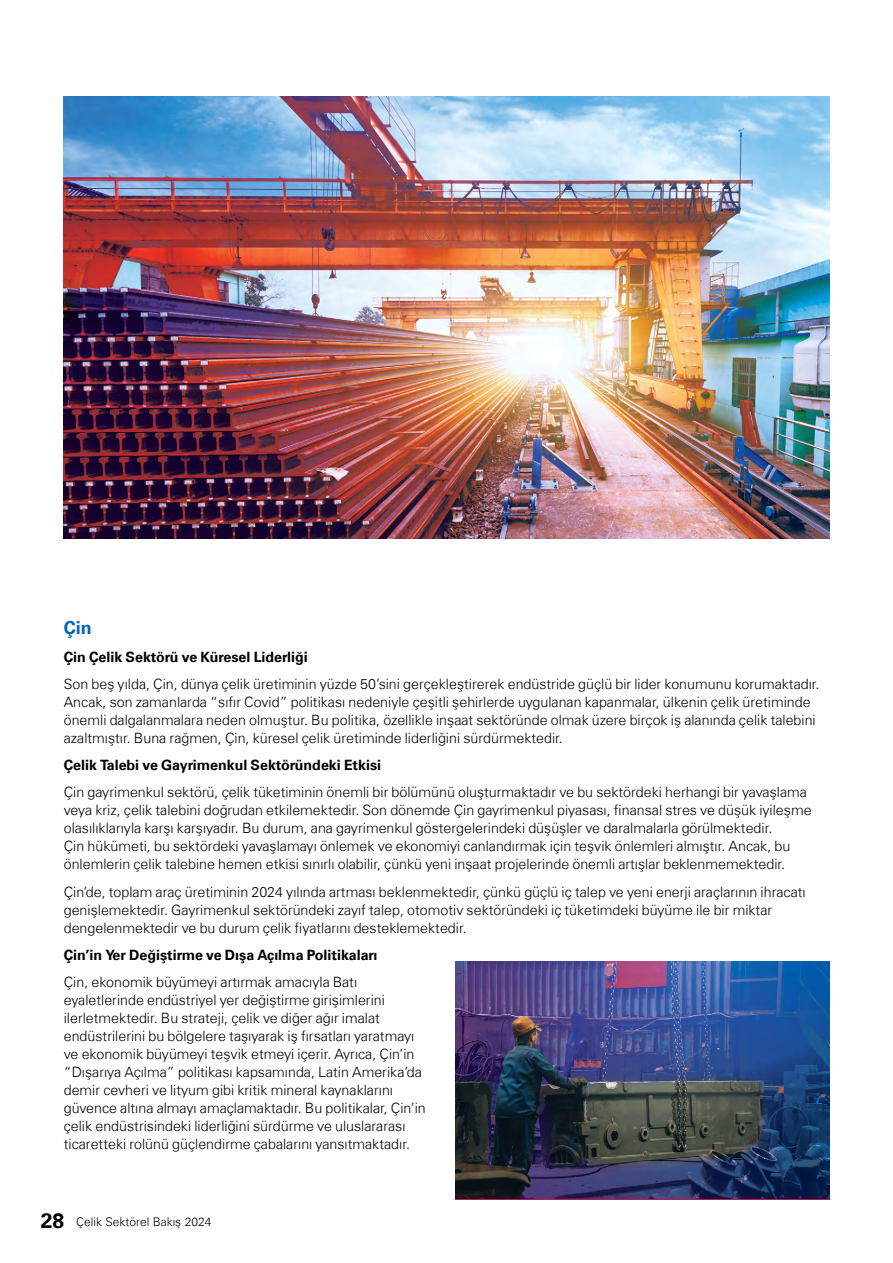
<style>
.page{position:relative;width:893px;height:1263px;background:#fff}
.page>*{position:absolute;margin:0;border:0;box-sizing:border-box;transform-origin:0 0}
.t1{font:700 18px "Universfor KPMG";color:#0066b3}
.t2{font:300 14.25px/18px "Universfor KPMG";color:#000}
.t3{font:700 14.25px "Universfor KPMG";color:#000}
.t4{font:300 12px "Universfor KPMG";color:#000}
.s1{font-weight:700;font-size:21px}
</style>
<div class="page">
<img style="left:64px;top:96px;width:765px;height:443px">
<img style="left:456px;top:961px;width:374px;height:238px">
<p class="t1" style="left:64px;top:617px;width:30px">Çin</p>
<p class="t3" style="left:64px;top:648px;width:245px">Çin Çelik Sektörü ve Küresel Liderliği</p>
<p class="t2" style="left:64px;top:675px;width:757px">Son beş yılda, Çin, dünya çelik üretiminin yüzde 50’sini gerçekleştirerek endüstride güçlü bir lider konumunu korumaktadır.<br>Ancak, son zamanlarda “sıfır Covid” politikası nedeniyle çeşitli şehirlerde uygulanan kapanmalar, ülkenin çelik üretiminde önemli dalgalanmalara neden olmuştur. Bu politika, özellikle inşaat sektöründe olmak üzere birçok iş alanında çelik talebini azaltmıştır. Buna rağmen, Çin, küresel çelik üretiminde liderliğini sürdürmektedir.</p>
<p class="t3" style="left:64px;top:757px;width:319px">Çelik Talebi ve Gayrimenkul Sektöründeki Etkisi</p>
<p class="t2" style="left:64px;top:783px;width:749px">Çin gayrimenkul sektörü, çelik tüketiminin önemli bir bölümünü oluşturmaktadır ve bu sektördeki herhangi bir yavaşlama veya kriz, çelik talebini doğrudan etkilemektedir. Son dönemde Çin gayrimenkul piyasası, finansal stres ve düşük iyileşme olasılıklarıyla karşı karşıyadır. Bu durum, ana gayrimenkul göstergelerindeki düşüşler ve daralmalarla görülmektedir.<br>Çin hükümeti, bu sektördeki yavaşlamayı önlemek ve ekonomiyi canlandırmak için teşvik önlemleri almıştır. Ancak, bu önlemlerin çelik talebine hemen etkisi sınırlı olabilir, çünkü yeni inşaat projelerinde önemli artışlar beklenmemektedir.</p>
<p class="t2" style="left:64px;top:883px;width:743px">Çin’de, toplam araç üretiminin 2024 yılında artması beklenmektedir, çünkü güçlü iç talep ve yeni enerji araçlarının ihracatı genişlemektedir. Gayrimenkul sektöründeki zayıf talep, otomotiv sektöründeki iç tüketimdeki büyüme ile bir miktar dengelenmektedir ve bu durum çelik fiyatlarını desteklemektedir.</p>
<p class="t3" style="left:64px;top:946px;width:315px">Çin’in Yer Değiştirme ve Dışa Açılma Politikaları</p>
<p class="t2" style="left:64px;top:973px;width:364px">Çin, ekonomik büyümeyi artırmak amacıyla Batı eyaletlerinde endüstriyel yer değiştirme girişimlerini ilerletmektedir. Bu strateji, çelik ve diğer ağır imalat endüstrilerini bu bölgelere taşıyarak iş fırsatları yaratmayı ve ekonomik büyümeyi teşvik etmeyi içerir. Ayrıca, Çin’in “Dışarıya Açılma” politikası kapsamında, Latin Amerika’da demir cevheri ve lityum gibi kritik mineral kaynaklarını güvence altına almayı amaçlamaktadır. Bu politikalar, Çin’in çelik endüstrisindeki liderliğini sürdürme ve uluslararası ticaretteki rolünü güçlendirme çabalarını yansıtmaktadır.</p>
<p class="t4" style="left:41px;top:1214px;width:172px"><span class="s1">28</span> Çelik Sektörel Bakış 2024</p>
</div>
